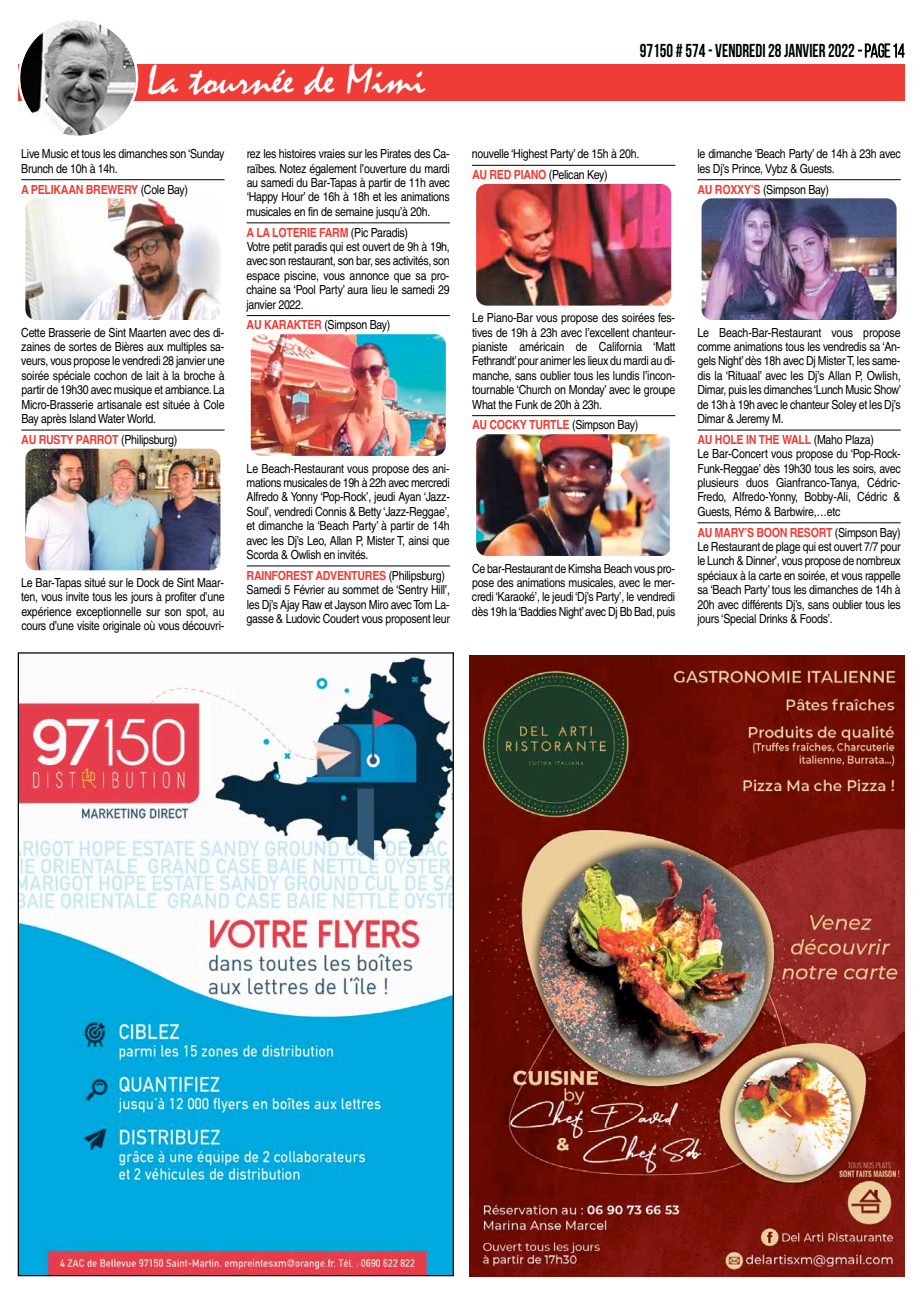
<style>
.page{position:relative;width:922px;height:1294px;background:#fff}
.page>*{position:absolute;margin:0;border:0;box-sizing:border-box;transform-origin:0 0}
.t1{font:42.25px "Mistral";color:#fff;scale:1.07 1}
.t2{font:700 18.75px "Bebas Neue";color:#000;scale:.9 1}
.t3{font:12.5px/14.4px "Helvetica";letter-spacing:-.025em;color:#000;text-align:justify;scale:.85 1}
.t4{font:700 12.5px "Helvetica";letter-spacing:-.025em;color:#f03c36;scale:.85 1}
.s1{font-weight:400;color:#000}
.s2{font-weight:700;color:#f03c36}
.s3{font-weight:400}
</style>
<div class="page">
<hr style="left:21px;top:179px;width:203px;height:1px;background:#000">
<hr style="left:21px;top:430px;width:203px;height:1px;background:#000">
<hr style="left:246px;top:222px;width:204px;height:1px;background:#000">
<hr style="left:246px;top:315px;width:204px;height:1px;background:#000">
<hr style="left:246px;top:565px;width:204px;height:1px;background:#000">
<hr style="left:472px;top:165px;width:203px;height:1px;background:#000">
<hr style="left:472px;top:415px;width:203px;height:1px;background:#000">
<hr style="left:697px;top:179px;width:203px;height:1px;background:#000">
<hr style="left:697px;top:430px;width:203px;height:1px;background:#000">
<hr style="left:697px;top:522px;width:203px;height:1px;background:#000">
<img style="left:25px;top:448px;width:195px;height:122px">
<img style="left:251px;top:334px;width:194px;height:122px">
<img style="left:701px;top:198px;width:195px;height:122px">
<img style="left:476px;top:184px;width:195px;height:121px">
<img style="left:25px;top:198px;width:195px;height:122px">
<img style="left:476px;top:434px;width:193px;height:122px">
<div style="left:18px;top:64px;width:886px;height:36px;background:#f03c36"></div>
<svg style="left:18px;top:20px;width:120px;height:116px"></svg>
<svg style="left:858px;top:43px;width:46px;height:15px"></svg>
<img style="left:20px;top:655px;width:432px;height:619px">
<img style="left:469px;top:655px;width:435px;height:621px">
<h1 class="t1" style="left:147px;top:57px;width:262px">La tournée de Mimi</h1>
<p class="t3" style="left:21px;top:147px;width:240px">Live Music et tous les dimanches son ‘Sunday<br>Brunch de 10h à 14h.</p>
<p class="t4" style="left:21px;top:179px;width:198px">A PELIKAAN BREWERY <span class="s1">(Cole Bay)</span></p>
<p class="t3" style="left:21px;top:325px;width:241px">Cette Brasserie de Sint Maarten avec des di&shy;zaines de sortes de Bières aux multiples sa&shy;veurs, vous propose le vendredi 28 janvier une soirée spéciale cochon de lait à la broche à partir de 19h30 avec musique et ambiance. La Micro-Brasserie artisanale est située à Cole Bay après Island Water World.</p>
<p class="t4" style="left:21px;top:429px;width:185px">AU RUSTY PARROT <span class="s1">(Philipsburg)</span></p>
<p class="t3" style="left:21px;top:575px;width:241px">Le Bar-Tapas situé sur le Dock de Sint Maar&shy;ten, vous invite tous les jours à profiter d’une expérience exceptionnelle sur son spot, au cours d’une visite originale où vous découvri-</p>
<p class="t3" style="left:246px;top:147px;width:241px">rez les histoires vraies sur les Pirates des Ca&shy;raïbes. Notez également l’ouverture du mardi au samedi du Bar-Tapas à partir de 11h avec ‘Happy Hour’ de 16h à 18h et les animations musicales en fin de semaine jusqu’à 20h.</p>
<p class="t3" style="left:246px;top:225px;width:241px;text-align:left"><span class="s2">A LA LOTERIE FARM</span> (Pic Paradis)<br>Votre petit paradis qui est ouvert de 9h à 19h, avec son restaurant, son bar, ses activités, son espace piscine, vous annonce que sa pro&shy;chaine sa ‘Pool Party’ aura lieu le samedi 29 janvier 2022.</p>
<p class="t3" style="left:246px;top:318px;width:171px"><span class="s2">AU KARAKTER</span> (Simpson Bay)</p>
<p class="t3" style="left:246px;top:461px;width:241px">Le Beach-Restaurant vous propose des ani&shy;mations musicales de 19h à 22h avec mercredi Alfredo &amp; Yonny ‘Pop-Rock’, jeudi Ayan ‘Jazz-Soul’, vendredi Connis &amp; Betty ‘Jazz-Reggae’, et dimanche la ‘Beach Party’ à partir de 14h avec les Dj’s Leo, Allan P, Mister T, ainsi que Scorda &amp; Owlish en invités.</p>
<p class="t3" style="left:246px;top:568px;width:241px;text-align:left"><span class="s2">RAINFOREST ADVENTURES</span> (Philipsburg)<br>Samedi 5 Février au sommet de ‘Sentry Hill’, les Dj’s Ajay Raw et Jayson Miro avec Tom La&shy;gasse &amp; Ludovic Coudert vous proposent leur</p>
<h2 class="t2" style="left:639px;top:41px;width:295px">97150 # 574- VENDREDI 28JANVIER 2022 <span class="s3">-page14</span></h2>
<p class="t3" style="left:472px;top:143px;width:198px;line-height:20.9px">nouvelle ‘Highest Party’ de 15h à 20h.<br><span class="s2">AU RED PIANO</span> (Pelican Key)</p>
<p class="t3" style="left:697px;top:147px;width:240px">le dimanche ‘Beach Party’ de 14h à 23h avec les Dj’s Prince, Vybz &amp; Guests.</p>
<p class="t3" style="left:697px;top:182px;width:156px"><span class="s2">AU ROXXY’S</span> (Simpson Bay)</p>
<p class="t3" style="left:472px;top:311px;width:241px">Le Piano-Bar vous propose des soirées fes&shy;tives de 19h à 23h avec l’excellent chanteur&shy;pianiste américain de California ‘Matt Fethrandt’pour animer les lieux du mardi au di&shy;manche, sans oublier tous les lundis l’incon&shy;tournable ‘Church on Monday’ avec le groupe What the Funk de 20h à 23h.</p>
<p class="t4" style="left:472px;top:415px;width:197px">AU COCKY TURTLE <span class="s1">(Simpson Bay)</span></p>
<p class="t3" style="left:472px;top:561px;width:241px">Ce bar-Restaurant de Kimsha Beach vous pro&shy;pose des animations musicales, avec le mer&shy;credi ‘Karaoké’, le jeudi ‘Dj’s Party’, le vendredi dès 19h la‘Baddies Night’avec Dj Bb Bad, puis</p>
<p class="t3" style="left:697px;top:325px;width:241px">Le Beach-Bar-Restaurant vous propose comme animations tous les vendredis sa ‘An&shy;gels Night’dès 18h avec Dj Mister T, les same&shy;dis la ‘Rituaal’ avec les Dj’s Allan P, Owlish, Dimar, puis les dimanches‘Lunch Music Show’ de 13h à 19h avec le chanteur Soley et les Dj’s Dimar &amp; Jeremy M.</p>
<p class="t3" style="left:697px;top:432px;width:241px;text-align:left"><span class="s2">AU HOLE IN THE WALL</span> (Maho Plaza)<br>Le Bar-Concert vous propose du ‘Pop-Rock-Funk-Reggae’ dès 19h30 tous les soirs, avec plusieurs duos Gianfranco-Tanya, Cédric-Fredo, Alfredo-Yonny, Bobby-Ali, Cédric &amp; Guests, Rémo &amp; Barbwire,…etc</p>
<p class="t3" style="left:697px;top:525px;width:241px"><span class="s2">AU MARY’S BOON RESORT</span> (Simpson Bay)<br>Le Restaurant de plage qui est ouvert 7/7 pour le Lunch &amp; Dinner’, vous propose de nombreux spéciaux à la carte en soirée, et vous rappelle sa ‘Beach Party’ tous les dimanches de 14h à 20h avec différents Dj’s, sans oublier tous les jours ‘Special Drinks &amp; Foods’.</p>
</div>
